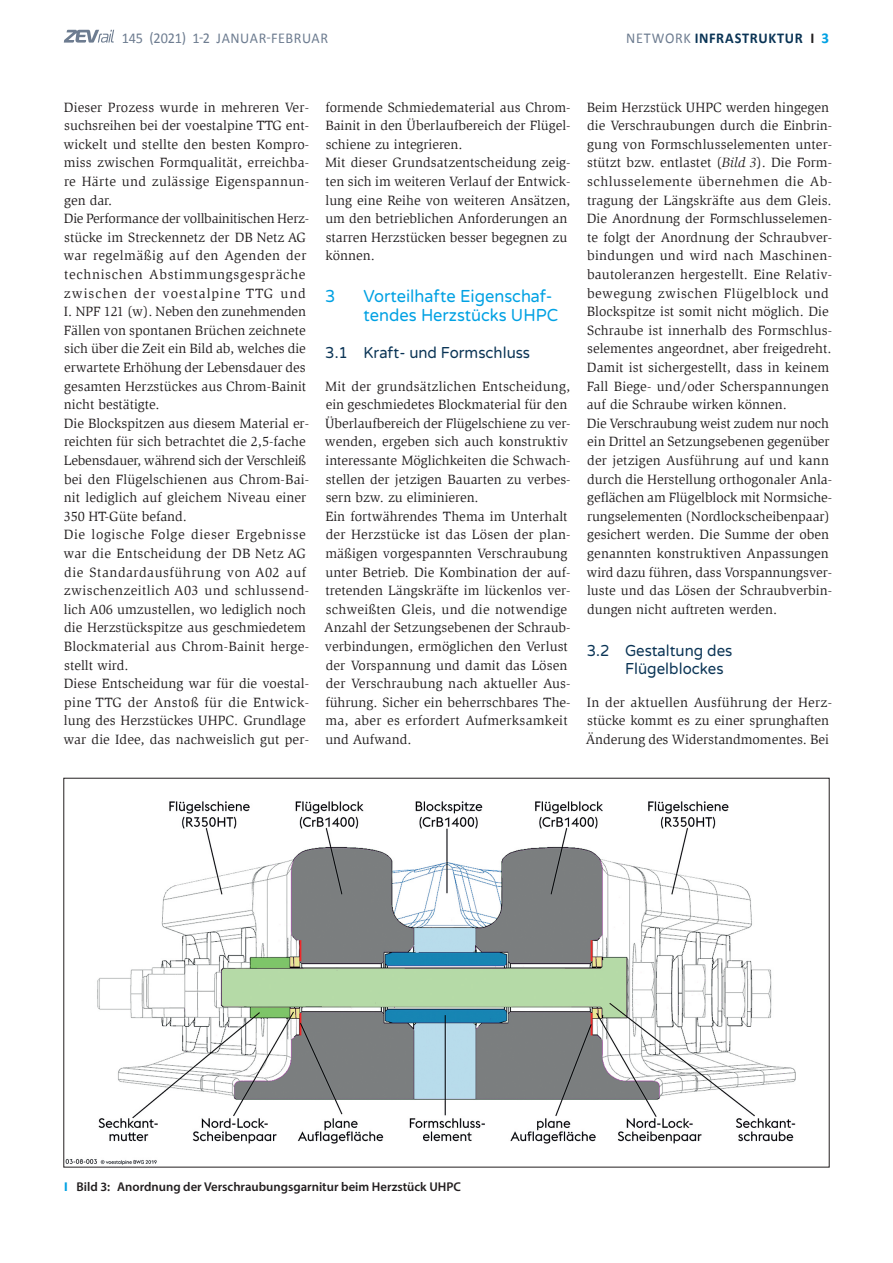
<style>
.page{position:relative;width:893px;height:1263px;background:#fff}
.page>*{position:absolute;margin:0;border:0;box-sizing:border-box;transform-origin:0 0}
.t1{font:17.25px/18.6px "Varela Round";color:#00a1e3;scale:.95 1}
.t2{font:15.75px/18.6px "Varela Round";color:#0a3455;scale:.95 1}
.t3{font:15px "Calibri";letter-spacing:.03em;color:#6d7c90;scale:.95 1}
.t4{font:700 15px "Calibri";letter-spacing:.045em;color:#0a3455;scale:.95 1}
.t5{font:13.8px/18.6px "Slimbach LT";color:#231f20}
.t6{font:600 12.75px "Myriad Pro";color:#231f20}
.s1{font-weight:400;color:#6d7c90}
.s2{color:#231f20}
.s3{color:#00a1e3}
.s4{font-style:italic}
.s5{font-weight:700;color:#00a1e3}
</style>
<div class="page">
<svg style="left:64px;top:30px;width:50px;height:13px"></svg>
<img style="left:66px;top:801px;width:730px;height:364px">
<p class="t3" style="left:122px;top:28px;width:219px">145 (2021) 1-2 JANUAR-FEBRUAR</p>
<p class="t4" style="left:626px;top:28px;width:215px"><span class="s1">NETWORK</span> INFRASTRUKTUR <span class="s2">I</span> <span class="s3">3</span></p>
<p class="t5" style="left:63px;top:98px;width:247px">Dieser Prozess wurde in mehreren Ver&shy;suchsreihen bei der voestalpine TTG ent&shy;wickelt und stellte den besten Kompro&shy;miss zwischen Formqualität, erreichba&shy;re Härte und zulässige Eigenspannun&shy;gen dar.<br>Die Performance der vollbainitischen Herz&shy;stücke im Streckennetz der DB Netz AG war regelmäßig auf den Agenden der technischen Abstimmungsgespräche zwischen der voestalpine TTG und I. NPF 121 (w). Neben den zunehmenden Fällen von spontanen Brüchen zeichnete sich über die Zeit ein Bild ab, welches die erwartete Erhöhung der Lebensdauer des gesamten Herzstückes aus Chrom-Bainit nicht bestätigte.<br>Die Blockspitzen aus diesem Material er&shy;reichten für sich betrachtet die 2,5-fache Lebensdauer, während sich der Verschleiß bei den Flügelschienen aus Chrom-Bai&shy;nit lediglich auf gleichem Niveau einer 350 HT-Güte befand.<br>Die logische Folge dieser Ergebnisse war die Entscheidung der DB Netz AG die Standardausführung von A02 auf zwischenzeitlich A03 und schlussend&shy;lich A06 umzustellen, wo lediglich noch die Herzstückspitze aus geschmiedetem Blockmaterial aus Chrom-Bainit herge&shy;stellt wird.<br>Diese Entscheidung war für die voestal&shy;pine TTG der Anstoß für die Entwick&shy;lung des Herzstückes UHPC. Grundlage war die Idee, das nachweislich gut per-</p>
<p class="t5" style="left:325px;top:98px;width:247px">formende Schmiedematerial aus Chrom-Bainit in den Überlaufbereich der Flügel&shy;schiene zu integrieren.<br>Mit dieser Grundsatzentscheidung zeig&shy;ten sich im weiteren Verlauf der Entwick&shy;lung eine Reihe von weiteren Ansätzen, um den betrieblichen Anforderungen an starren Herzstücken besser begegnen zu können.</p>
<p class="t1" style="left:325px;top:287px;width:12px">3</p>
<p class="t1" style="left:364px;top:287px;width:206px">Vorteilhafte Eigenschaf&shy;tendes Herzstücks UHPC</p>
<p class="t2" style="left:325px;top:344px;width:217px">3.1 Kraft- und Formschluss</p>
<p class="t5" style="left:324px;top:377px;width:248px">Mit der grundsätzlichen Entscheidung, ein geschmiedetes Blockmaterial für den Überlaufbereich der Flügelschiene zu ver&shy;wenden, ergeben sich auch konstruktiv interessante Möglichkeiten die Schwach&shy;stellen der jetzigen Bauarten zu verbes&shy;sern bzw. zu eliminieren.<br>Ein fortwährendes Thema im Unterhalt der Herzstücke ist das Lösen der plan&shy;mäßigen vorgespannten Verschraubung unter Betrieb. Die Kombination der auf&shy;tretenden Längskräfte im lückenlos ver&shy;schweißten Gleis, und die notwendige Anzahl der Setzungsebenen der Schraub&shy;verbindungen, ermöglichen den Verlust der Vorspannung und damit das Lösen der Verschraubung nach aktueller Aus&shy;führung. Sicher ein beherrschbares The&shy;ma, aber es erfordert Aufmerksamkeit und Aufwand.</p>
<p class="t5" style="left:586px;top:98px;width:247px">Beim Herzstück UHPC werden hingegen die Verschraubungen durch die Einbrin&shy;gung von Formschlusselementen unter&shy;stützt bzw. entlastet (<span class="s4">Bild 3</span>). Die Form&shy;schlusselemente übernehmen die Ab&shy;tragung der Längskräfte aus dem Gleis.<br>Die Anordnung der Formschlusselemen&shy;te folgt der Anordnung der Schraubver&shy;bindungen und wird nach Maschinen&shy;bautoleranzen hergestellt. Eine Relativ&shy;bewegung zwischen Flügelblock und Blockspitze ist somit nicht möglich. Die Schraube ist innerhalb des Formschlus&shy;selementes angeordnet, aber freigedreht.<br>Damit ist sichergestellt, dass in keinem Fall Biege- und/oder Scherspannungen auf die Schraube wirken können.<br>Die Verschraubung weist zudem nur noch ein Drittel an Setzungsebenen gegenüber der jetzigen Ausführung auf und kann durch die Herstellung orthogonaler Anla&shy;geflächen am Flügelblock mit Normsiche&shy;rungselementen (Nordlockscheibenpaar) gesichert werden. Die Summe der oben genannten konstruktiven Anpassungen wird dazu führen, dass Vorspannungsver&shy;luste und das Lösen der Schraubverbin&shy;dungen nicht auftreten werden.</p>
<p class="t2" style="left:625px;top:641px;width:114px;text-indent:-38px">3.2 Gestaltung des<br>Flügelblockes</p>
<p class="t5" style="left:586px;top:693px;width:248px">In der aktuellen Ausführung der Herz&shy;stücke kommt es zu einer sprunghaften<br>Änderung des Widerstandmomentes. Bei</p>
<p class="t6" style="left:64px;top:1178px;width:398px"><span class="s5">I</span> Bild 3: Anordnung der Verschraubungsgarnitur beim Herzstück UHPC</p>
</div>
